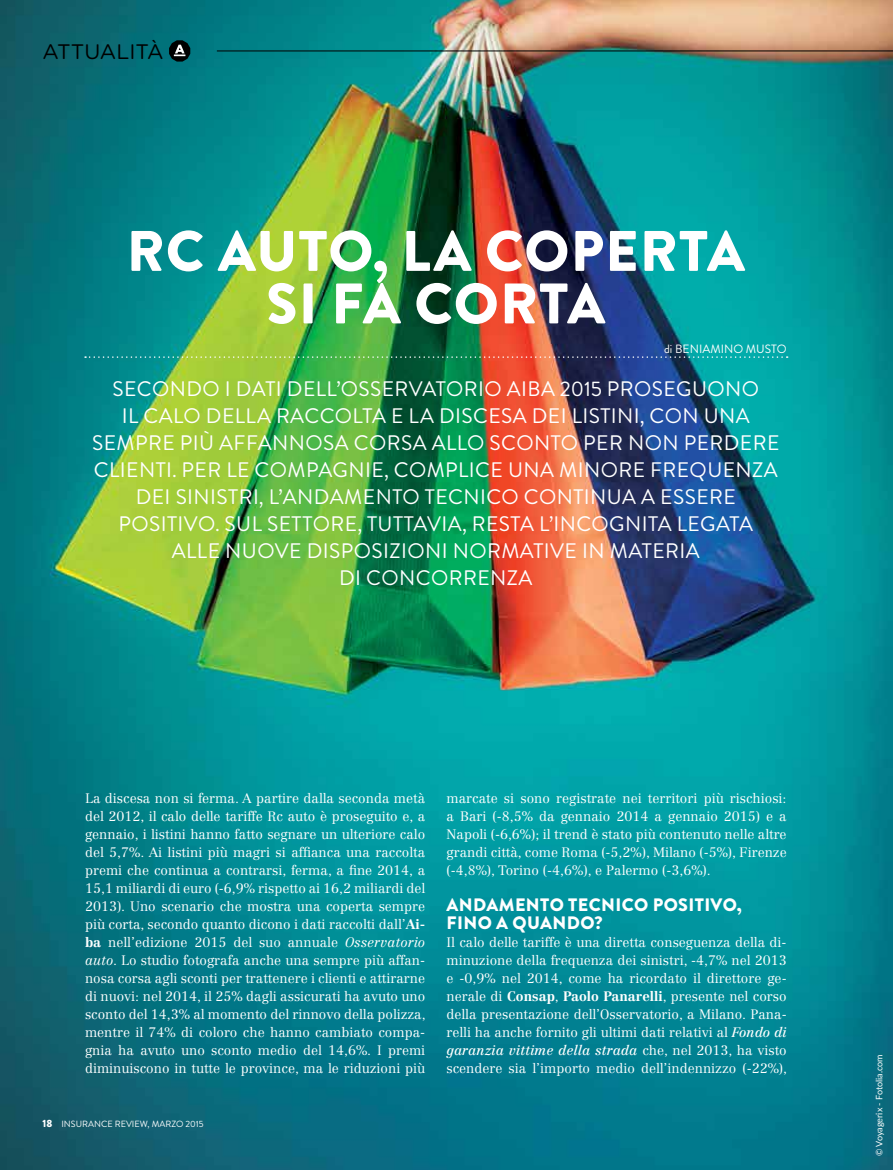
<style>
.page{position:relative;width:893px;height:1170px;background:#fff}
.page>*{position:absolute;margin:0;border:0;box-sizing:border-box;transform-origin:0 0}
.t1{font:900 57px/52.5px "Brandon Grotesque";letter-spacing:.02em;color:#fff;text-align:center}
.t2{font:21px/27px "Brandon Grotesque";letter-spacing:.02em;color:#fff;text-align:center}
.t3{font:21px "Gotham Rounded";color:#000}
.t4{font:900 18px/18px "Brandon Grotesque";letter-spacing:.02em;color:#fff}
.t5{font:300 13.5px/18px "Centennial LT Std";color:#fff;text-align:justify}
.t6{font:12px "Brandon Grotesque";color:#fff}
.t7{font:9px "Brandon Grotesque";color:#fff}
.t8{font:9px "Lato";color:#fff}
.s1{font-weight:700}
.s2{font-style:italic}
.s3{font-weight:400;font-style:italic}
.s4{font-weight:900;font-size:10.5px}
</style>
<div class="page">
<img style="left:0;top:0;width:893px;height:1169px">
<svg style="left:85px;top:356px;width:703px;height:2px"></svg>
<svg style="left:169px;top:40px;width:21px;height:22px"></svg>
<hr style="left:217px;top:51px;width:676px;height:1px;background:#000">
<h2 class="t3" style="left:43px;top:37px;width:123px">ATTUALITÀ</h2>
<h1 class="t1" style="left:127px;top:226px;width:620px">RC AUTO, LA COPERTA<br>SI FA CORTA</h1>
<p class="t6" style="left:664px;top:340px;width:124px">di BENIAMINO MUSTO</p>
<p class="t2" style="left:92px;top:375px;width:689px">SECONDO I DATI DELL’OSSERVATORIO AIBA 2015 PROSEGUONO<br>IL CALO DELLA RACCOLTA E LA DISCESA DEI LISTINI, CON UNA SEMPRE PIÙ AFFANNOSA CORSA ALLO SCONTO PER NON PERDERE CLIENTI. PER LE COMPAGNIE, COMPLICE UNA MINORE FREQUENZA DEI SINISTRI, L’ANDAMENTO TECNICO CONTINUA A ESSERE POSITIVO. SUL SETTORE, TUTTAVIA, RESTA L’INCOGNITA LEGATA ALLE NUOVE DISPOSIZIONI NORMATIVE IN MATERIA<br>DI CONCORRENZA</p>
<p class="t5" style="left:85px;top:789px;width:342px">La discesa non si ferma. A partire dalla seconda metà del 2012, il calo delle tariffe Rc auto è proseguito e, a gennaio, i listini hanno fatto segnare un ulteriore calo del 5,7%. Ai listini più magri si affianca una raccolta premi che continua a contrarsi, ferma, a fine 2014, a 15,1 miliardi di euro (-6,9% rispetto ai 16,2 miliardi del 2013). Uno scenario che mostra una coperta sempre più corta, secondo quanto dicono i dati raccolti dall’<span class="s1">Ai&shy;ba</span> nell’edizione 2015 del suo annuale <span class="s2">Osservatorio auto</span>. Lo studio fotografa anche una sempre più affan&shy;nosa corsa agli sconti per trattenere i clienti e attirarne di nuovi: nel 2014, il 25% dagli assicurati ha avuto uno sconto del 14,3% al momento del rinnovo della polizza, mentre il 74% di coloro che hanno cambiato compa&shy;gnia ha avuto uno sconto medio del 14,6%. I premi diminuiscono in tutte le province, ma le riduzioni più</p>
<p class="t5" style="left:446px;top:789px;width:342px">marcate si sono registrate nei territori più rischiosi: a Bari (-8,5% da gennaio 2014 a gennaio 2015) e a Napoli (-6,6%); il trend è stato più contenuto nelle altre grandi città, come Roma (-5,2%), Milano (-5%), Firenze (-4,8%), Torino (-4,6%), e Palermo (-3,6%).</p>
<h3 class="t4" style="left:447px;top:896px;width:297px">ANDAMENTO TECNICO POSITIVO,<br>FINO A QUANDO?</h3>
<p class="t5" style="left:446px;top:933px;width:342px">Il calo delle tariffe è una diretta conseguenza della di&shy;minuzione della frequenza dei sinistri, -4,7% nel 2013 e -0,9% nel 2014, come ha ricordato il direttore ge&shy;nerale di <span class="s1">Consap</span>, <span class="s1">Paolo Panarelli</span>, presente nel corso della presentazione dell’Osservatorio, a Milano. Pana&shy;relli ha anche fornito gli ultimi dati relativi al <span class="s3">Fondo di garanzia vittime della strada</span> che, nel 2013, ha visto scendere sia l’importo medio dell’indennizzo (-22%),</p>
<p class="t7" style="left:43px;top:1117px;width:163px"><span class="s4">18</span> INSURANCE REVIEW, MARZO 2015</p>
<p class="t8" style="left:873px;top:1155px;width:103px;rotate:-90deg">© Voyagerix - Fotolia.com</p>
</div>
